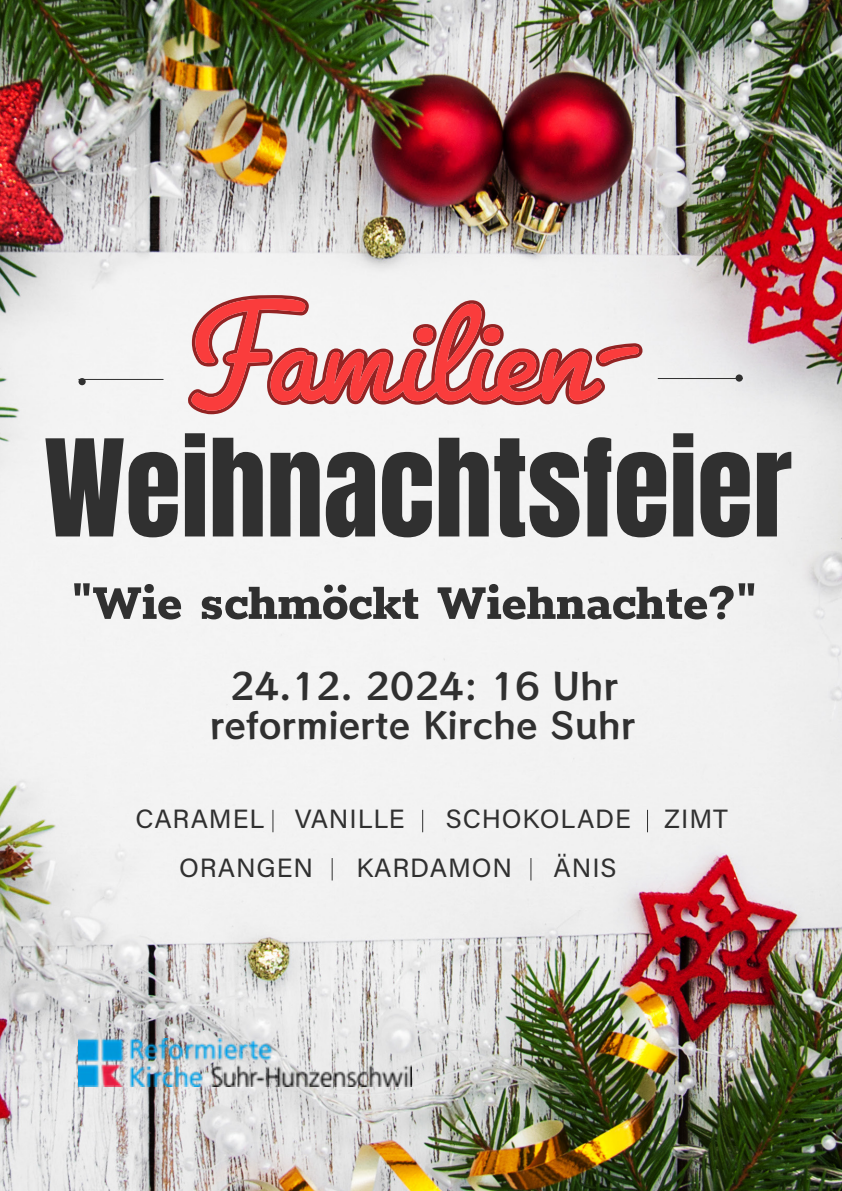
<style>
.page{position:relative;width:842px;height:1191px;background:#fff}
.page>*{position:absolute;margin:0;border:0;box-sizing:border-box;transform-origin:0 0}
.t1{font:147.7px "Pacifico";color:#fa3c3c}
.t2{font:114.2px "Anton";color:#303030}
.t3{font:800 54.6px "Rokkitt";color:#303030}
.t4{font:35.7px "Rockn Roll One";color:#303030}
.t5{font:35.3px "Rockn Roll One";color:#303030}
.t6{font:26.4px "Acumin Pro";letter-spacing:.03em;color:#303030}
</style>
<div class="page">
<img style="left:0;top:0;width:842px;height:1190px">
<svg style="left:188px;top:295px;width:454px;height:119px;fill:#f3f3f3"></svg>
<hr style="left:78px;top:379px;width:85px;height:1px;background:#303030">
<div style="left:78px;top:378px;width:8px;height:7px;background:#303030;border-radius:50%"></div>
<hr style="left:658px;top:378px;width:85px;height:1px;background:#303030">
<div style="left:735px;top:374px;width:8px;height:7px;background:#303030;border-radius:50%"></div>
<svg style="left:272px;top:809px;width:1px;height:23px"></svg>
<svg style="left:332px;top:858px;width:1px;height:22px"></svg>
<svg style="left:530px;top:858px;width:1px;height:22px"></svg>
<svg style="left:422px;top:809px;width:1px;height:23px"></svg>
<svg style="left:647px;top:809px;width:1px;height:23px"></svg>
<img style="left:78px;top:1037px;width:333px;height:49px">
<h1 class="t1" style="left:191px;top:263px;width:456px">Familien-</h1>
<h2 class="t2" style="left:44px;top:430px;width:750px">Weihnachtsfeier</h2>
<h3 class="t3" style="left:72px;top:560px;width:686px">"Wie schmöckt Wiehnachte?"</h3>
<h3 class="t4" style="left:230px;top:663px;width:390px">24.12. 2024: 16 Uhr</h3>
<h3 class="t5" style="left:210px;top:702px;width:427px">reformierte Kirche Suhr</h3>
<p class="t6" style="left:135px;top:801px;width:130px">CARAMEL</p>
<p class="t6" style="left:295px;top:801px;width:111px">VANILLE</p>
<p class="t6" style="left:446px;top:801px;width:186px">SCHOKOLADE</p>
<p class="t6" style="left:664px;top:801px;width:65px">ZIMT</p>
<p class="t6" style="left:179px;top:849px;width:135px">ORANGEN</p>
<p class="t6" style="left:357px;top:849px;width:157px">KARDAMON</p>
<p class="t6" style="left:553px;top:849px;width:64px">ÄNIS</p>
</div>
